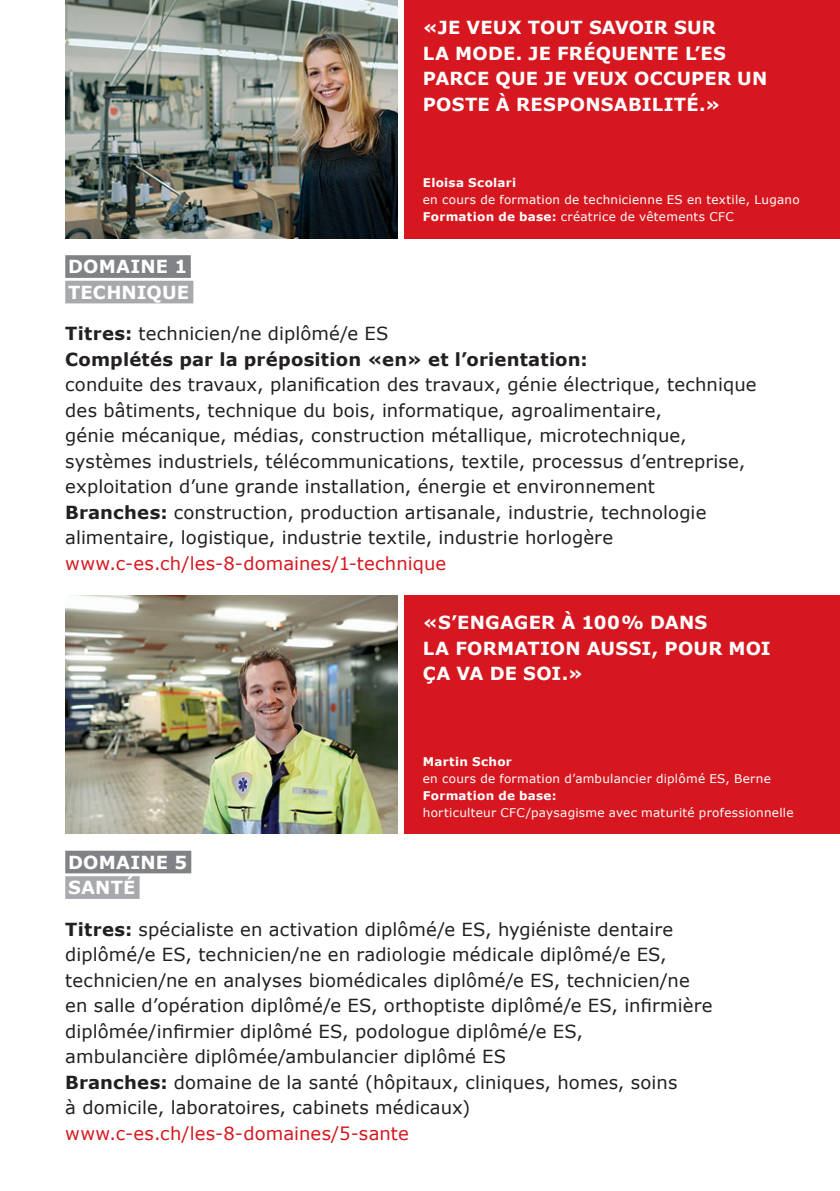
<style>
.page{position:relative;width:840px;height:1191px;background:#fff}
.page>*{position:absolute;margin:0;border:0;box-sizing:border-box;transform-origin:0 0}
.t1{font:18px/25.6px "Verdana";letter-spacing:.005em;color:#231f20}
.t2{font:700 18px/25.6px "Verdana";letter-spacing:.01em;color:#fff}
.t3{font:700 18px/25.6px "Verdana";letter-spacing:.01em;color:#231f20}
.t4{font:18px "Verdana";letter-spacing:.01em;color:#d7171f}
.t5{font:12px/17px "Verdana";letter-spacing:.025em;color:#fff}
.t6{font:700 12px "Verdana";letter-spacing:.025em;color:#fff}
.s1{font-weight:400;font-size:10px;color:#a8a9ad}
.s2{font-weight:700}
.s3{font-weight:400}
</style>
<div class="page">
<img style="left:65px;top:595px;width:332px;height:238px">
<div style="left:404px;top:595px;width:435px;height:238px;background:#d7171f"></div>
<div style="left:404px;top:0;width:435px;height:238px;background:#d7171f"></div>
<img style="left:65px;top:0;width:332px;height:238px">
<div style="left:65px;top:255px;width:126px;height:23px;background:#808285"></div>
<div style="left:65px;top:281px;width:128px;height:22px;background:#a8a9ad"></div>
<div style="left:65px;top:850px;width:126px;height:23px;background:#808285"></div>
<div style="left:65px;top:876px;width:74px;height:23px;background:#a8a9ad"></div>
<p class="t2" style="left:422px;top:14px;width:346px">«JE VEUX TOUT SAVOIR SUR<br>LA MODE. JE FRÉQUENTE L’ES<br>PARCE QUE JE VEUX OCCUPER UN<br>POSTE À RESPONSABILITÉ.»</p>
<p class="t2" style="left:68px;top:254px;width:127px">DOMAINE 1<br>TECHNIQUE<span class="s1">!</span></p>
<p class="t6" style="left:422px;top:174px;width:95px">Eloisa Scolari</p>
<p class="t5" style="left:422px;top:191px;width:378px">en cours de formation de technicienne ES en textile, Lugano<br><span class="s2">Formation de base:</span> créatrice de vêtements CFC</p>
<p class="t3" style="left:65px;top:320px;width:523px">Titres: <span class="s3">technicien/ne diplômé/e ES<br></span>Complétés par la préposition «en» et l’orientation:</p>
<p class="t1" style="left:65px;top:372px;width:692px">conduite des travaux, planification des travaux, génie électrique, technique des bâtiments, technique du bois, informatique, agroalimentaire,<br>génie mécanique, médias, construction métallique, microtechnique, systèmes industriels, télécommunications, textile, processus d’entreprise, exploitation d’une grande installation, énergie et environnement <span class="s2">Branches:</span> construction, production artisanale, industrie, technologie alimentaire, logistique, industrie textile, industrie horlogère</p>
<p class="t4" style="left:65px;top:551px;width:382px">www.c-es.ch/les-8-domaines/1-technique</p>
<p class="t2" style="left:422px;top:609px;width:349px">«S’ENGAGER À 100% DANS<br>LA FORMATION AUSSI, POUR MOI<br>ÇA VA DE SOI.»</p>
<p class="t2" style="left:68px;top:849px;width:120px">DOMAINE 5<br>SANTÉ<span class="s1">!</span></p>
<p class="t6" style="left:422px;top:752px;width:90px">Martin Schor</p>
<p class="t5" style="left:422px;top:769px;width:349px">en cours de formation d’ambulancier diplômé ES, Berne</p>
<p class="t6" style="left:422px;top:786px;width:135px">Formation de base:</p>
<p class="t5" style="left:422px;top:803px;width:372px">horticulteur CFC/paysagisme avec maturité professionnelle</p>
<p class="t1" style="left:65px;top:916px;width:648px"><span class="s2">Titres:</span> spécialiste en activation diplômé/e ES, hygiéniste dentaire diplômé/e ES, technicien/ne en radiologie médicale diplômé/e ES, technicien/ne en analyses biomédicales diplômé/e ES, technicien/ne en salle d’opération diplômé/e ES, orthoptiste diplômé/e ES, infirmière diplômée/infirmier diplômé ES, podologue diplômé/e ES,<br>ambulancière diplômée/ambulancier diplômé ES<br><span class="s2">Branches:</span> domaine de la santé (hôpitaux, cliniques, homes, soins<br>à domicile, laboratoires, cabinets médicaux)</p>
<p class="t4" style="left:65px;top:1121px;width:345px">www.c-es.ch/les-8-domaines/5-sante</p>
</div>
